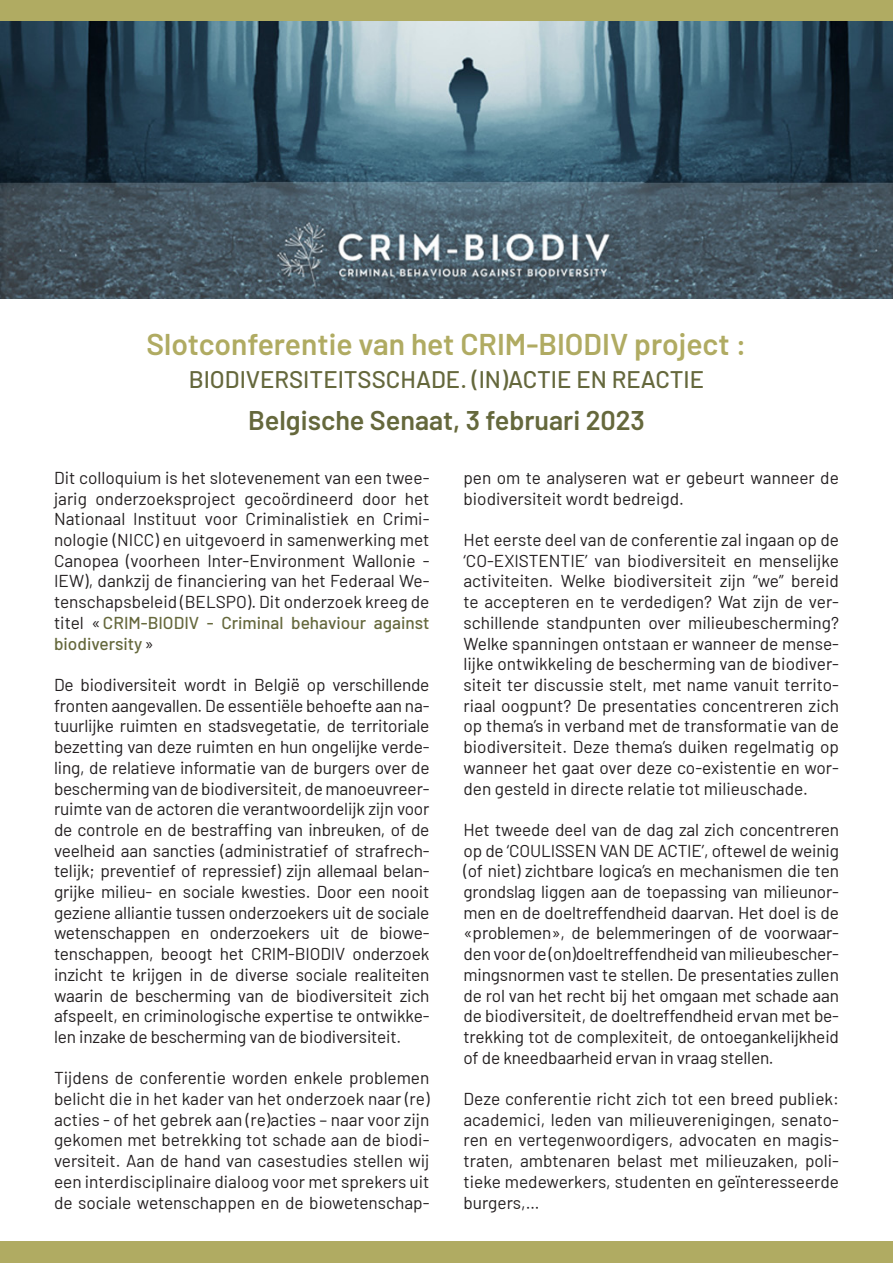
<style>
.page{position:relative;width:893px;height:1263px;background:#fff}
.page>*{position:absolute;margin:0;border:0;box-sizing:border-box;transform-origin:0 0}
.t1{font:600 30px "Barlow";color:#b0ab62}
.t2{font:600 27px "Barlow";color:#65683c}
.t3{font:500 24px "Barlow";color:#65683c}
.t4{font:17.25px/20.7px "Barlow";color:#231f20;text-align:justify}
.s1{font-weight:500;color:#65683c}
</style>
<div class="page">
<div style="left:0;top:0;width:893px;height:21px;background:#b0ab62"></div>
<div style="left:0;top:1242px;width:893px;height:21px;background:#b0ab62"></div>
<img style="left:0;top:21px;width:893px;height:278px">
<p class="t1" style="left:147px;top:322px;width:601px">Slotconferentie van het CRIM-BIODIV project :</p>
<p class="t3" style="left:189px;top:362px;width:517px">BIODIVERSITEITSSCHADE. (IN)ACTIE EN REACTIE</p>
<p class="t2" style="left:248px;top:401px;width:398px">Belgische Senaat, 3 februari 2023</p>
<p class="t4" style="left:54px;top:466px;width:377px">Dit colloquium is het slotevenement van een twee&shy;jarig onderzoeksproject gecoördineerd door het Nationaal Instituut voor Criminalistiek en Crimi&shy;nologie (NICC) en uitgevoerd in samenwerking met Canopea (voorheen Inter-Environment Wallonie - IEW), dankzij de financiering van het Federaal We&shy;tenschapsbeleid (BELSPO). Dit onderzoek kreeg de titel «<span class="s1">CRIM-BIODIV - Criminal behaviour against biodiversity</span>»</p>
<p class="t4" style="left:54px;top:673px;width:377px">De biodiversiteit wordt in België op verschillende fronten aangevallen. De essentiële behoefte aan na&shy;tuurlijke ruimten en stadsvegetatie, de territoriale bezetting van deze ruimten en hun ongelijke verde&shy;ling, de relatieve informatie van de burgers over de bescherming van de biodiversiteit, de manoeuvreer&shy;ruimte van de actoren die verantwoordelijk zijn voor de controle en de bestraffing van inbreuken, of de veelheid aan sancties (administratief of strafrech&shy;telijk; preventief of repressief) zijn allemaal belan&shy;grijke milieu- en sociale kwesties. Door een nooit geziene alliantie tussen onderzoekers uit de sociale wetenschappen en onderzoekers uit de biowe&shy;tenschappen, beoogt het CRIM-BIODIV onderzoek inzicht te krijgen in de diverse sociale realiteiten waarin de bescherming van de biodiversiteit zich afspeelt, en criminologische expertise te ontwikke&shy;len inzake de bescherming van de biodiversiteit.</p>
<p class="t4" style="left:54px;top:1066px;width:377px">Tijdens de conferentie worden enkele problemen belicht die in het kader van het onderzoek naar (re) acties - of het gebrek aan (re)acties – naar voor zijn gekomen met betrekking tot schade aan de biodi&shy;versiteit. Aan de hand van casestudies stellen wij een interdisciplinaire dialoog voor met sprekers uit de sociale wetenschappen en de biowetenschap-</p>
<p class="t4" style="left:463px;top:466px;width:377px">pen om te analyseren wat er gebeurt wanneer de biodiversiteit wordt bedreigd.</p>
<p class="t4" style="left:463px;top:528px;width:377px">Het eerste deel van de conferentie zal ingaan op de ‘CO-EXISTENTIE’ van biodiversiteit en menselijke activiteiten. Welke biodiversiteit zijn “we” bereid te accepteren en te verdedigen? Wat zijn de ver&shy;schillende standpunten over milieubescherming?<br>Welke spanningen ontstaan er wanneer de mense&shy;lijke ontwikkeling de bescherming van de biodiver&shy;siteit ter discussie stelt, met name vanuit territo&shy;riaal oogpunt? De presentaties concentreren zich op thema’s in verband met de transformatie van de biodiversiteit. Deze thema’s duiken regelmatig op wanneer het gaat over deze co-existentie en wor&shy;den gesteld in directe relatie tot milieuschade.</p>
<p class="t4" style="left:463px;top:818px;width:377px">Het tweede deel van de dag zal zich concentreren op de ‘COULISSEN VAN DE ACTIE’, oftewel de weinig (of niet) zichtbare logica’s en mechanismen die ten grondslag liggen aan de toepassing van milieunor&shy;men en de doeltreffendheid daarvan. Het doel is de «problemen», de belemmeringen of de voorwaar&shy;den voor de (on)doeltreffendheid van milieubescher&shy;mingsnormen vast te stellen. De presentaties zullen de rol van het recht bij het omgaan met schade aan de biodiversiteit, de doeltreffendheid ervan met be&shy;trekking tot de complexiteit, de ontoegankelijkheid of de kneedbaarheid ervan in vraag stellen.</p>
<p class="t4" style="left:463px;top:1087px;width:377px">Deze conferentie richt zich tot een breed publiek: academici, leden van milieuverenigingen, senato&shy;ren en vertegenwoordigers, advocaten en magis&shy;traten, ambtenaren belast met milieuzaken, poli&shy;tieke medewerkers, studenten en geïnteresseerde burgers,…</p>
</div>
